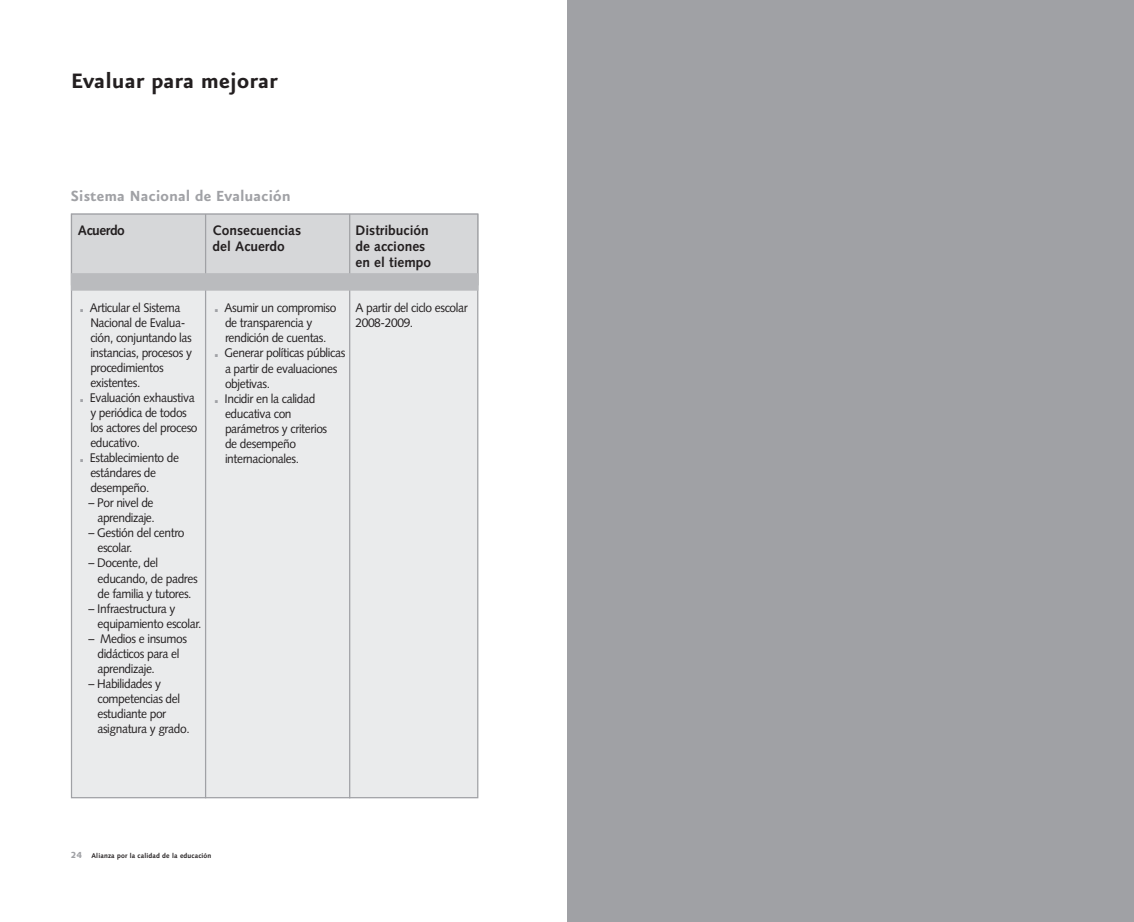
<style>
.page{position:relative;width:1134px;height:922px;background:#fff}
.page>*{position:absolute;margin:0;border:0;box-sizing:border-box;transform-origin:0 0}
.t1{font:30px "Syntax";color:#a0a1a5;scale:.96 1}
.t2{font:700 25px "Eureka Sans";color:#231f20}
.t3{font:700 17.5px "Eureka Sans";color:#a0a1a5}
.t4{font:700 13.75px/16.2px "Syntax";color:#231f20}
.t5{font:700 13.75px "Syntax";letter-spacing:-.035em;color:#231f20}
.t6{font:12.5px/15px "Syntax";letter-spacing:-.035em;color:#231f20;scale:.96 1}
.t7{font:700 6.88px "Syntax";letter-spacing:.02em;color:#231f20}
.s1{font-weight:900;font-size:8.75px;color:#a0a1a5}
</style>
<div class="page">
<div style="left:71px;top:214px;width:407px;height:583px;background:#eaebec"></div>
<div style="left:71px;top:214px;width:407px;height:71px;background:#d6d7d9"></div>
<div style="left:71px;top:213px;width:407px;height:72px;border:1px solid #a0a1a5"></div>
<hr style="left:205px;top:214px;width:1px;height:584px;background:#a0a1a5">
<hr style="left:349px;top:214px;width:1px;height:584px;background:#a0a1a5">
<div style="left:71px;top:273px;width:407px;height:17px;background:#babbbe"></div>
<div style="left:567px;top:0;width:567px;height:921px;background:#a0a1a5"></div>
<h2 class="t2" style="left:71px;top:72px;width:208px">Evaluar para mejorar</h2>
<h3 class="t3" style="left:71px;top:189px;width:221px">Sistema Nacional de Evaluación</h3>
<p class="t5" style="left:78px;top:224px;width:48px">Acuerdo</p>
<p class="t4" style="left:213px;top:223px;width:90px">Consecuencias del Acuerdo</p>
<p class="t4" style="left:355px;top:223px;width:77px">Distribución de acciones en el tiempo</p>
<h1 class="t1" style="left:78px;top:290px;width:10px">.</h1>
<p class="t6" style="left:90px;top:301px;width:108px">Articular el Sistema<br>Nacional de Evalua&shy;ción, conjuntando las instancias, procesos y procedimientos existentes.</p>
<h1 class="t1" style="left:78px;top:380px;width:10px">.</h1>
<p class="t6" style="left:90px;top:391px;width:114px">Evaluación exhaustiva y periódica de todos los actores del proceso educativo.</p>
<h1 class="t1" style="left:78px;top:440px;width:10px">.</h1>
<p class="t6" style="left:90px;top:451px;width:94px">Establecimiento de estándares de desempeño.</p>
<p class="t6" style="left:89px;top:496px;width:71px;text-align:right">– Por nivel de aprendizaje.</p>
<p class="t6" style="left:97px;top:526px;width:92px;text-indent:-9px">– Gestión del centro escolar.</p>
<p class="t6" style="left:97px;top:556px;width:106px;text-indent:-9px">– Docente, del educando, de padres de familia y tutores.</p>
<p class="t6" style="left:97px;top:601px;width:110px;text-indent:-9px">– Infraestructura y equipamiento escolar.</p>
<p class="t6" style="left:97px;top:631px;width:95px;text-indent:-9px">– Medios e insumos didácticos para el aprendizaje.</p>
<p class="t6" style="left:97px;top:676px;width:98px;text-indent:-9px">– Habilidades y competencias del estudiante por asignatura y grado.</p>
<p class="t6" style="left:355px;top:301px;width:118px">A partir del ciclo escolar<br>2008-2009.</p>
<h1 class="t1" style="left:213px;top:290px;width:10px">.</h1>
<p class="t6" style="left:225px;top:301px;width:118px">Asumir un compromiso de transparencia y rendición de cuentas.</p>
<h1 class="t1" style="left:213px;top:335px;width:10px">.</h1>
<p class="t6" style="left:225px;top:346px;width:127px">Generar políticas públicas a partir de evaluaciones objetivas.</p>
<h1 class="t1" style="left:213px;top:380px;width:10px">.</h1>
<p class="t6" style="left:225px;top:391px;width:108px">Incidir en la calidad educativa con parámetros y criterios de desempeño internacionales.</p>
<p class="t7" style="left:71px;top:852px;width:142px"><span class="s1">24</span> Alianza por la calidad de la educación</p>
</div>
